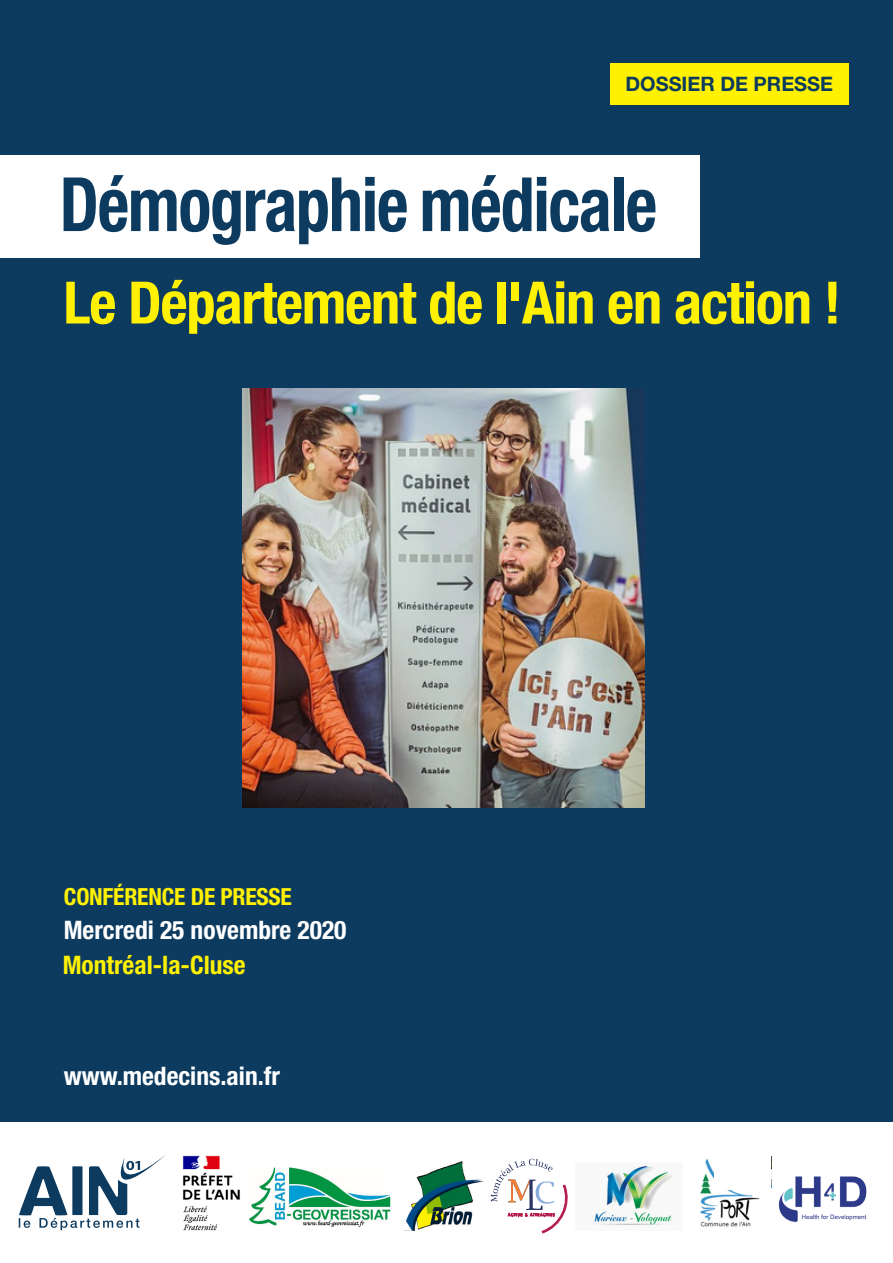
<style>
.page{position:relative;width:893px;height:1263px;background:#0d3b5f}
.page>*{position:absolute;margin:0;border:0;box-sizing:border-box;transform-origin:0 0}
.t1{font:700 condensed 75px "Helvetica Neue LT Pro";letter-spacing:-.02em;color:#0d3b5f;scale:.91 1}
.t2{font:700 condensed 58.5px "Helvetica Neue LT Pro";letter-spacing:-.02em;color:#fff101}
.t3{font:700 condensed 25.5px "Helvetica Neue LT Pro";color:#fff}
.t4{font:700 condensed 25.5px "Helvetica Neue LT Pro";color:#fff101}
.t5{font:700 condensed 23.55px "Helvetica Neue LT Pro";letter-spacing:-.01em;color:#fff101}
.t6{font:700 19.95px "Helvetica Neue LT Pro";color:#0d3b5f}
</style>
<div class="page">
<div style="left:610px;top:64px;width:238px;height:41px;background:#fff101"></div>
<div style="left:0;top:1123px;width:893px;height:140px;background:#fff"></div>
<svg style="left:19px;top:1155px;width:146px;height:75px"></svg>
<img style="left:771px;top:1168px;width:96px;height:54px">
<svg style="left:491px;top:1159px;width:77px;height:74px"></svg>
<img style="left:249px;top:1167px;width:142px;height:60px">
<img style="left:406px;top:1161px;width:78px;height:69px">
<img style="left:594px;top:1166px;width:79px;height:59px">
<img style="left:700px;top:1158px;width:60px;height:69px">
<div style="left:714px;top:1155px;width:52px;height:35px;background:#fff"></div>
<img style="left:183px;top:1155px;width:57px;height:76px">
<div style="left:0;top:156px;width:699px;height:102px;background:#fff"></div>
<img style="left:242px;top:388px;width:402px;height:420px">
<p class="t6" style="left:625px;top:72px;width:209px">DOSSIER DE PRESSE</p>
<p class="t1" style="left:60px;top:159px;width:658px">Démographie médicale</p>
<p class="t2" style="left:63px;top:268px;width:779px">Le Département de l'Ain en action !</p>
<p class="t5" style="left:64px;top:882px;width:230px">CONFÉRENCE DE PRESSE</p>
<p class="t3" style="left:64px;top:914px;width:284px">Mercredi 25 novembre 2020</p>
<p class="t4" style="left:63px;top:950px;width:185px">Montréal-la-Cluse</p>
<p class="t3" style="left:64px;top:1060px;width:218px">www.medecins.ain.fr</p>
</div>
